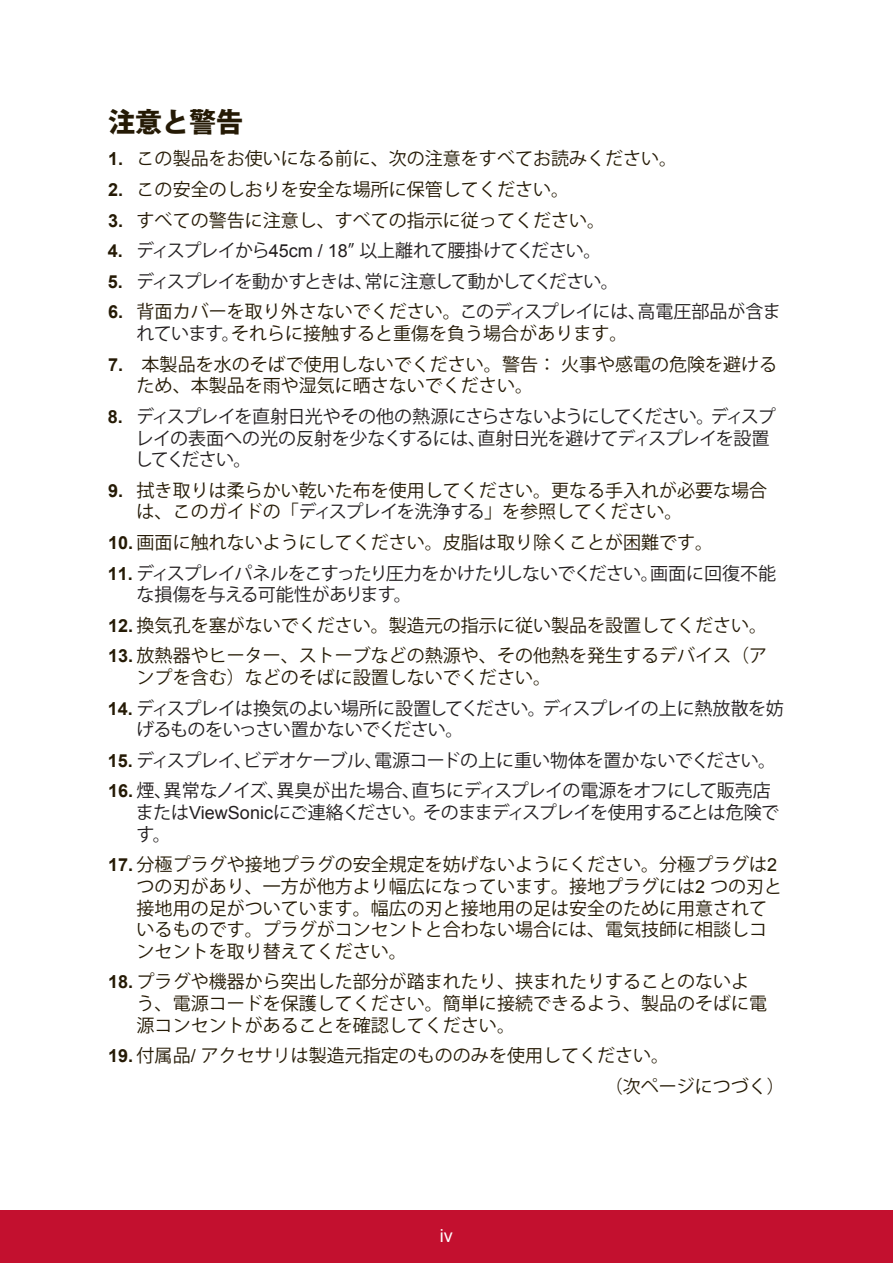
<style>
.page{position:relative;width:893px;height:1263px;background:#fff}
.page>*{position:absolute;margin:0;border:0;box-sizing:border-box;transform-origin:0 0}
.t1{font:800 27px "Koz Go Pro";color:#251a05}
.t2{font:18px/21.6px "Koz Go Pro";color:#251a05}
.t3{font:18px/21.6px "Koz Go Pro";letter-spacing:-.04em;color:#231f20}
.t4{font:18px "Koz Go Pro";letter-spacing:-.07em;color:#231f20}
.t5{font:18px "Arial";color:#fff}
.s1{font-family:"Arial";font-weight:700}
.s2{font-family:"Arial";font-weight:700;color:#251a05}
.s3{font-family:"Arial"}
.s4{color:#231f20}
</style>
<div class="page">
<div style="left:0;top:1210px;width:892px;height:53px;background:#c3102f"></div>
<h1 class="t1" style="left:108px;top:104px;width:136px">注意と警告</h1>
<p class="t2" style="left:108px;top:148px;width:570px"><span class="s1">1.</span> この製品をお使いになる前に、次の注意をすべてお読みください。</p>
<p class="t2" style="left:108px;top:179px;width:462px"><span class="s1">2.</span> この安全のしおりを安全な場所に保管してください。</p>
<p class="t2" style="left:108px;top:210px;width:498px"><span class="s1">3.</span> すべての警告に注意し、すべての指示に従ってください。</p>
<p class="t3" style="left:108px;top:240px;width:495px"><span class="s2">4.</span> ディスプレイから<span class="s3">45cm / 18</span>” 以上離れて腰掛けてください。</p>
<p class="t4" style="left:108px;top:270px;width:512px"><span class="s2">5.</span> ディスプレイを動かすときは、常に注意して動かしてください。</p>
<p class="t2" style="left:136px;top:301px;width:645px;text-indent:-28px"><span class="s1">6.</span> 背面カバーを取り外さないでください。<span class="s4">このディスプレイには、高電圧部品が含まれています。</span>それらに接触すると重傷を負う場合があります。</p>
<p class="t2" style="left:136px;top:354px;width:642px;text-indent:-28px"><span class="s1">7.</span> 本製品を水のそばで使用しないでください。警告：火事や感電の危険を避けるため、本製品を雨や湿気に晒さないでください。</p>
<p class="t3" style="left:135px;top:406px;width:642px;text-indent:-27px"><span class="s2">8.</span> ディスプレイを直射日光やその他の熱源にさらさないようにしてください。ディスプレイの表面への光の反射を少なくするには、直射日光を避けてディスプレイを設置してください。</p>
<p class="t2" style="left:136px;top:480px;width:631px;text-indent:-28px"><span class="s1">9.</span> 拭き取りは柔らかい乾いた布を使用してください。更なる手入れが必要な場合は、このガイドの「<span class="s4">ディスプレイを洗浄する</span>」を参照してください。</p>
<p class="t2" style="left:108px;top:532px;width:606px"><span class="s1">10.</span> 画面に触れないようにしてください。皮脂は取り除くことが困難です。</p>
<p class="t3" style="left:136px;top:562px;width:640px;text-indent:-29px"><span class="s2">11.</span> ディスプレイパネルをこすったり圧力をかけたりしないでください。画面に回復不能な損傷を与える可能性があります。</p>
<p class="t2" style="left:108px;top:615px;width:660px"><span class="s1">12.</span> 換気孔を塞がないでください。製造元の指示に従い製品を設置してください。</p>
<p class="t2" style="left:136px;top:645px;width:632px;text-indent:-28px"><span class="s1">13.</span> 放熱器やヒーター、ストーブなどの熱源や、その他熱を発生するデバイス（アンプを含む）などのそばに設置しないでください。</p>
<p class="t3" style="left:136px;top:697px;width:648px;text-indent:-29px"><span class="s2">14.</span> ディスプレイは換気のよい場所に設置してください。ディスプレイの上に熱放散を妨げるものをいっさい置かないでください。</p>
<p class="t3" style="left:108px;top:750px;width:669px"><span class="s2">15.</span> ディスプレイ、ビデオケーブル、電源コードの上に重い物体を置かないでください。</p>
<p class="t3" style="left:136px;top:780px;width:644px;text-indent:-28px"><span class="s2">16.</span> 煙、異常なノイズ、異臭が出た場合、直ちにディスプレイの電源をオフにして販売店または<span class="s3">ViewSonic</span>にご連絡ください。そのままディスプレイを使用することは危険です。</p>
<p class="t2" style="left:136px;top:854px;width:647px;text-indent:-28px"><span class="s1">17.</span> 分極プラグや接地プラグの安全規定を妨げないようにください。分極プラグは<span class="s3">2</span>つの刃があり、一方が他方より幅広になっています。接地プラグには<span class="s3">2</span> つの刃と接地用の足がついています。幅広の刃と接地用の足は安全のために用意されているものです。プラグがコンセントと合わない場合には、電気技師に相談しコンセントを取り替えてください。</p>
<p class="t2" style="left:136px;top:971px;width:631px;text-indent:-28px"><span class="s1">18.</span> プラグや機器から突出した部分が踏まれたり、挟まれたりすることのないよう、電源コードを保護してください。簡単に接続できるよう、製品のそばに電源コンセントがあることを確認してください。</p>
<p class="t2" style="left:604px;top:1040px;width:181px;line-height:30.6px;text-indent:-496px"><span class="s1">19.</span> 付属品<span class="s3">/</span> アクセサリは製造元指定のもののみを使用してください。<br>（次ページにつづく）</p>
<p class="t5" style="left:440px;top:1223px;width:14px">iv</p>
</div>
